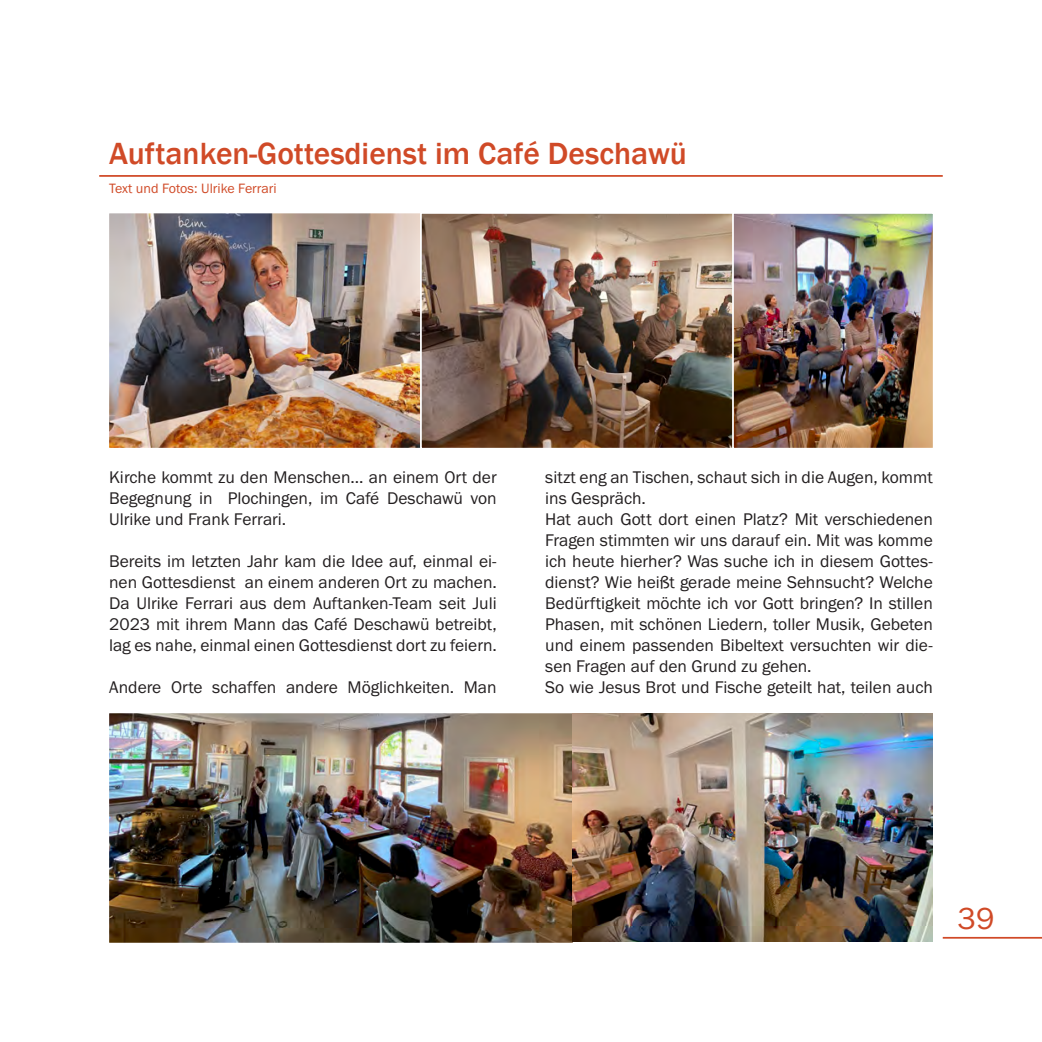
<style>
.page{position:relative;width:1042px;height:1042px;background:#fff}
.page>*{position:absolute;margin:0;border:0;box-sizing:border-box;transform-origin:0 0}
.t1{font:500 31.5px "Franklin Gothic";color:#d04a27}
.t2{font:31.5px "Franklin Gothic URW Boo";color:#d04a27}
.t3{font:17.5px/21px "Franklin Gothic URW Boo";color:#231f20;text-align:justify}
.t4{font:14px "Franklin Gothic URW Boo";letter-spacing:-.005em;color:#d04a27}
</style>
<div class="page">
<hr style="left:99px;top:175px;width:844px;height:2px;background:#d04a27">
<hr style="left:943px;top:937px;width:99px;height:1px;background:#d04a27">
<img style="left:109px;top:213px;width:310px;height:235px">
<img style="left:419px;top:213px;width:312px;height:235px">
<img style="left:575px;top:713px;width:358px;height:229px">
<img style="left:109px;top:713px;width:466px;height:230px">
<img style="left:731px;top:213px;width:202px;height:235px">
<h1 class="t1" style="left:109px;top:133px;width:579px">Auftanken-Gottesdienst im Café Deschawü</h1>
<p class="t4" style="left:109px;top:180px;width:169px">Text und Fotos: Ulrike Ferrari</p>
<p class="t3" style="left:109px;top:466px;width:389px">Kirche kommt zu den Menschen… an einem Ort der Begegnung in Plochingen, im Café Deschawü von Ulrike und Frank Ferrari.</p>
<p class="t3" style="left:109px;top:550px;width:389px">Bereits im letzten Jahr kam die Idee auf, einmal ei&shy;nen Gottesdienst an einem anderen Ort zu machen.<br>Da Ulrike Ferrari aus dem Auftanken-Team seit Juli 2023 mit ihrem Mann das Café Deschawü betreibt, lag es nahe, einmal einen Gottesdienst dort zu feiern.</p>
<p class="t3" style="left:109px;top:676px;width:389px">Andere Orte schaffen andere Möglichkeiten. Man</p>
<p class="t3" style="left:545px;top:466px;width:389px;text-align:left">sitzt eng an Tischen, schaut sich in die Augen, kommt ins Gespräch.<br>Hat auch Gott dort einen Platz? Mit verschiedenen Fragen stimmten wir uns darauf ein. Mit was komme ich heute hierher? Was suche ich in diesem Gottes&shy;dienst? Wie heißt gerade meine Sehnsucht? Welche Bedürftigkeit möchte ich vor Gott bringen? In stillen Phasen, mit schönen Liedern, toller Musik, Gebeten und einem passenden Bibeltext versuchten wir die&shy;sen Fragen auf den Grund zu gehen.<br>So wie Jesus Brot und Fische geteilt hat, teilen auch</p>
<h1 class="t2" style="left:957px;top:899px;width:38px">39</h1>
</div>
